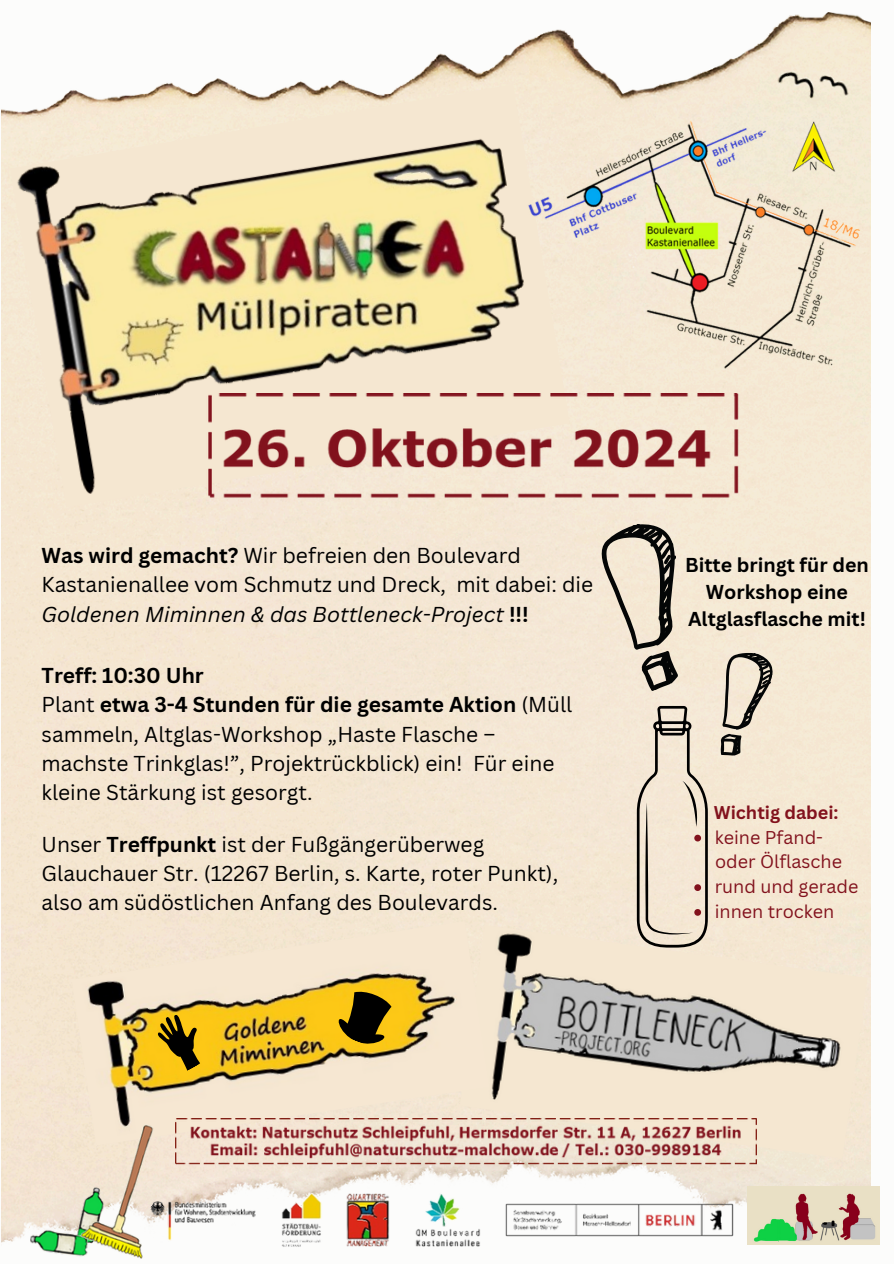
<style>
.page{position:relative;width:894px;height:1264px;background:#fff}
.page>*{position:absolute;margin:0;border:0;box-sizing:border-box;transform-origin:0 0}
.t1{font:21px/29.2px "Canva Sans";color:#000}
.t2{font:700 19.65px/27.3px "Canva Sans";color:#000;text-align:center}
.t3{font:18px "Canva Sans";color:#82121d}
.t4{font:700 18px "Canva Sans";color:#82121d}
.s1{font-weight:700}
.s2{font-style:italic}
</style>
<div class="page">
<div style="left:0;top:0;width:893px;height:1263px;background:#fcfcfb"></div>
<img style="left:2px;top:12px;width:868px;height:1233px">
<div style="left:1px;top:393px;width:10px;height:316px;background:#f5e6d2"></div>
<img style="left:182px;top:1178px;width:595px;height:69px">
<img style="left:741px;top:29px;width:130px;height:121px">
<img style="left:30px;top:1227px;width:30px;height:27px">
<img style="left:747px;top:1186px;width:132px;height:58px">
<img style="left:10px;top:84px;width:559px;height:423px">
<img style="left:190px;top:393px;width:551px;height:115px">
<img style="left:519px;top:111px;width:351px;height:266px">
<img style="left:489px;top:925px;width:378px;height:233px">
<svg style="left:595px;top:517px;width:98px;height:175px;background:#c9bfaf"></svg>
<svg style="left:713px;top:647px;width:63px;height:112px;background:#c9bfaf"></svg>
<img style="left:72px;top:921px;width:417px;height:199px">
<img style="left:176px;top:1118px;width:580px;height:48px">
<img style="left:60px;top:1120px;width:122px;height:139px">
<svg style="left:151px;top:1006px;width:62px;height:69px;background:#b79212"></svg>
<svg style="left:325px;top:981px;width:81px;height:72px;background:#a98711"></svg>
<svg style="left:636px;top:706px;width:71px;height:241px;background:#d6c9b9"></svg>
<p class="t1" style="left:42px;top:540px;width:553px"><span class="s1">Was wird gemacht?</span> Wir befreien den Boulevard<br>Kastanienallee vom Schmutz und Dreck, mit dabei: die<br><span class="s2">Goldenen Miminnen &amp; das Bottleneck-Project</span> <span class="s1">!!!</span></p>
<p class="t1" style="left:42px;top:660px;width:532px"><span class="s1">Treff: 10:30 Uhr<br></span>Plant <span class="s1">etwa 3-4 Stunden für die gesamte Aktion</span> (Müll sammeln, Altglas-Workshop „Haste Flasche – machste Trinkglas!”, Projektrückblick) ein! Für eine kleine Stärkung ist gesorgt.</p>
<p class="t1" style="left:42px;top:828px;width:518px">Unser <span class="s1">Treffpunkt</span> ist der Fußgängerüberweg<br>Glauchauer Str. (12267 Berlin, s. Karte, roter Punkt), also am südöstlichen Anfang des Boulevards.</p>
<h3 class="t2" style="left:684px;top:550px;width:185px">Bitte bringt für den<br>Workshop eine<br>Altglasflasche mit!</h3>
<p class="t4" style="left:713px;top:799px;width:126px">Wichtig dabei:</p>
<p class="t3" style="left:714px;top:824px;width:110px">keine Pfand-</p>
<p class="t3" style="left:714px;top:849px;width:128px">oder Ölflasche</p>
<p class="t3" style="left:714px;top:874px;width:145px">rund und gerade</p>
<p class="t3" style="left:714px;top:898px;width:121px">innen trocken</p>
</div>
